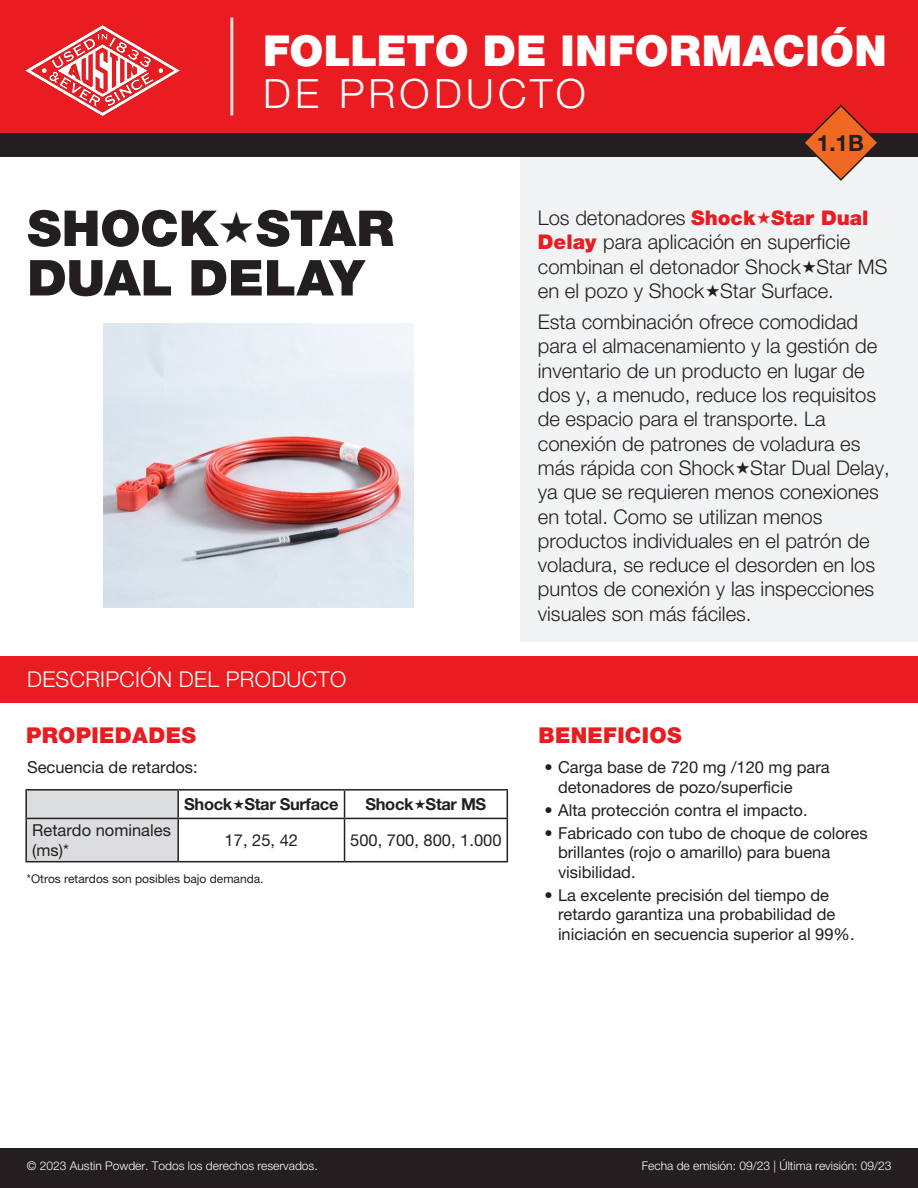
<style>
.page{position:relative;width:918px;height:1188px;background:#fff}
.page>*{position:absolute;margin:0;border:0;box-sizing:border-box;transform-origin:0 0}
.t1{font:900 49.5px/49.5px "Helvetica Neue CE";letter-spacing:-.005em;color:#231f20}
.t2{font:900 42.75px "Helvetica Neue CE";letter-spacing:.005em;color:#fff}
.t3{font:300 40.5px "Helvetica Neue CE";letter-spacing:.105em;color:#fff}
.t4{font:700 22.5px "Helvetica Neue CE";color:#231f20}
.t5{font:300 21.9px "Helvetica Neue CE";letter-spacing:.015em;color:#fff}
.t6{font:900 21.9px "Helvetica Neue CE";letter-spacing:.015em;color:#e91c22}
.t7{font:300 20.25px/24.3px "Helvetica Neue CE";color:#231f20}
.PIB_Bullets{font:16.5px/19.5px "Helvetica Neue CE";color:#231f20}
.t8{font:700 16.5px "Helvetica Neue CE";letter-spacing:-.02em;color:#231f20}
.t9{font:300 12px "Helvetica Neue CE";color:#fff}
.t10{font:12px "Helvetica Neue CE";color:#231f20}
.s1{font-weight:900;color:#e91c22}
</style>
<div class="page">
<div style="left:521px;top:151px;width:397px;height:491px;background:#f2f3f4"></div>
<div style="left:0;top:0;width:918px;height:134px;background:#e91c22"></div>
<img style="left:26px;top:25px;width:153px;height:90px">
<hr style="left:230px;top:18px;width:3px;height:97px;background:#dcdddf">
<div style="left:0;top:134px;width:918px;height:23px;background:#231f20"></div>
<svg style="left:802px;top:104px;width:78px;height:77px"></svg>
<img style="left:104px;top:324px;width:309px;height:284px">
<hr style="left:25px;top:789px;width:153px;height:2px;background:#231f20">
<hr style="left:25px;top:791px;width:2px;height:27px;background:#231f20">
<hr style="left:178px;top:789px;width:167px;height:2px;background:#231f20">
<hr style="left:345px;top:789px;width:163px;height:2px;background:#231f20">
<hr style="left:25px;top:818px;width:153px;height:1px;background:#231f20">
<hr style="left:25px;top:819px;width:2px;height:42px;background:#231f20">
<hr style="left:25px;top:861px;width:153px;height:1px;background:#231f20">
<div style="left:0;top:656px;width:918px;height:47px;background:#e91c22"></div>
<div style="left:0;top:1148px;width:918px;height:40px;background:#231f20"></div>
<svg style="left:26px;top:790px;width:482px;height:72px"></svg>
<p class="t2" style="left:263px;top:24px;width:625px">FOLLETO DE INFORMACIÓN</p>
<p class="t3" style="left:263px;top:69px;width:324px">DE PRODUCTO</p>
<p class="t1" style="left:27px;top:208px;width:368px">SHOCK STAR<br>DUAL DELAY</p>
<p class="t5" style="left:27px;top:667px;width:321px">DESCRIPCIÓN DEL PRODUCTO</p>
<p class="t6" style="left:26px;top:722px;width:171px">PROPIEDADES</p>
<p class="PIB_Bullets" style="left:27px;top:759px;width:172px">Secuencia de retardos:</p>
<p class="t8" style="left:184px;top:794px;width:156px">Shock Star Surface</p>
<p class="t8" style="left:365px;top:794px;width:122px">Shock Star MS</p>
<p class="PIB_Bullets" style="left:32px;top:822px;width:140px">Retardo nominales (ms)*</p>
<p class="PIB_Bullets" style="left:225px;top:832px;width:75px">17, 25, 42</p>
<p class="PIB_Bullets" style="left:350px;top:832px;width:153px">500, 700, 800, 1.000</p>
<p class="t10" style="left:27px;top:871px;width:238px">*Otros retardos son posibles bajo demanda.</p>
<p class="t4" style="left:817px;top:129px;width:49px">1.1B</p>
<p class="t7" style="left:538px;top:207px;width:351px">Los detonadores <span class="s1">Shock Star Dual Delay</span> para aplicación en superficie combinan el detonador Shock Star MS en el pozo y Shock Star Surface.</p>
<p class="t7" style="left:538px;top:311px;width:353px">Esta combinación ofrece comodidad para el almacenamiento y la gestión de inventario de un producto en lugar de dos y, a menudo, reduce los requisitos de espacio para el transporte. La conexión de patrones de voladura es más rápida con Shock Star Dual Delay, ya que se requieren menos conexiones en total. Como se utilizan menos productos individuales en el patrón de voladura, se reduce el desorden en los puntos de conexión y las inspecciones visuales son más fáciles.</p>
<p class="t6" style="left:539px;top:722px;width:145px">BENEFICIOS</p>
<p class="PIB_Bullets" style="left:558px;top:759px;width:273px;text-indent:-14px">• Carga base de 720 mg /120 mg para detonadores de pozo/superficie</p>
<p class="PIB_Bullets" style="left:544px;top:802px;width:265px">• Alta protección contra el impacto.</p>
<p class="PIB_Bullets" style="left:558px;top:825px;width:311px;text-indent:-14px">• Fabricado con tubo de choque de colores brillantes (rojo o amarillo) para buena visibilidad.</p>
<p class="PIB_Bullets" style="left:558px;top:887px;width:298px;text-indent:-14px">• La excelente precisión del tiempo de retardo garantiza una probabilidad de iniciación en secuencia superior al 99%.</p>
<p class="t9" style="left:27px;top:1158px;width:292px">© 2023 Austin Powder. Todos los derechos reservados.</p>
<p class="t9" style="left:642px;top:1158px;width:251px">Fecha de emisión: 09/23 | Última revisión: 09/23</p>
</div>
